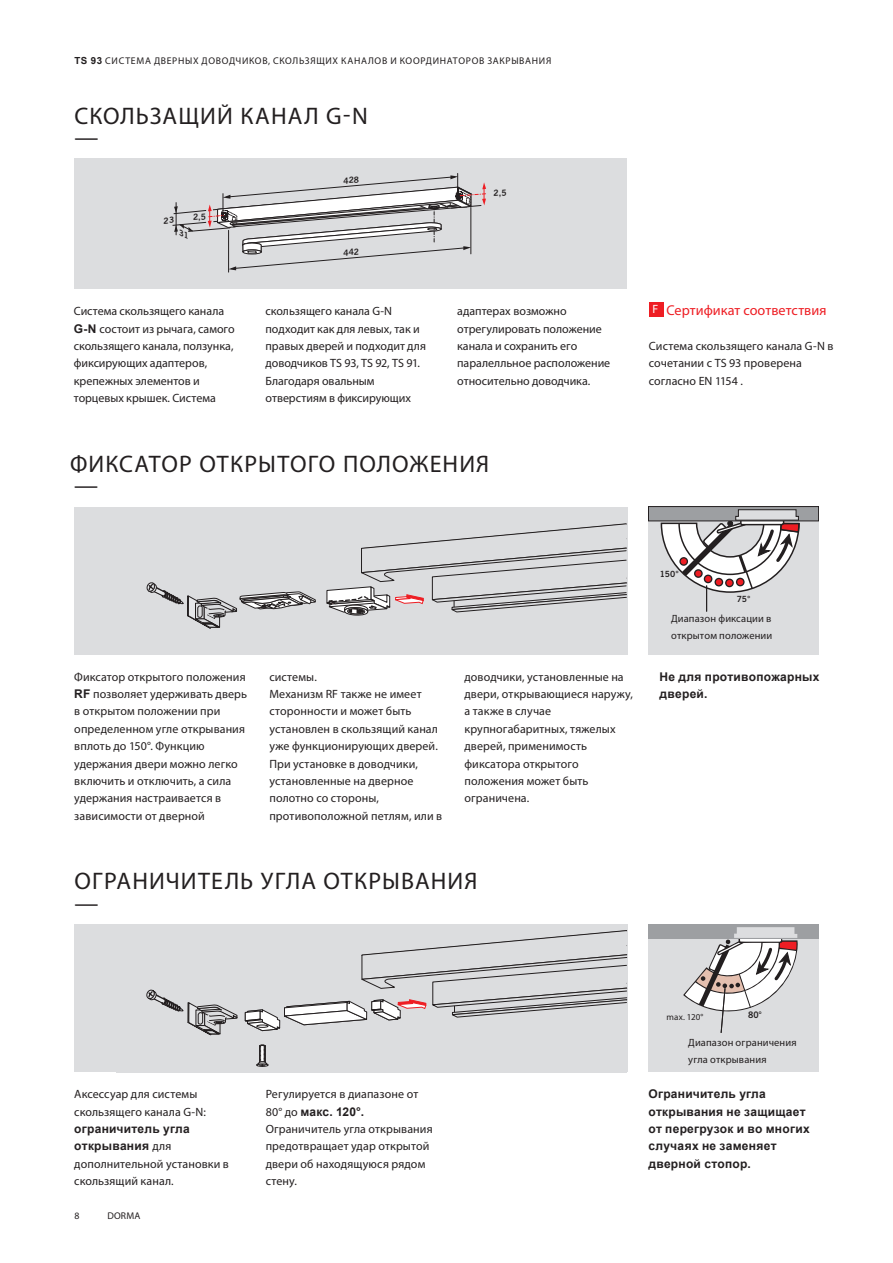
<style>
.page{position:relative;width:893px;height:1263px;background:#fff}
.page>*{position:absolute;margin:0;border:0;box-sizing:border-box;transform-origin:0 0}
.t1{font:24px/23.5px "Myriad Pro";letter-spacing:.045em;color:#231f20}
.t2{font:14.25px "Myriad Pro";letter-spacing:.005em;color:#ee1d23}
.t3{font:12px/17.4px "Myriad Pro";letter-spacing:.005em;color:#231f20}
.t4{font:700 12px/17.4px "Arial";letter-spacing:.02em;color:#231f20}
.t5{font:10.5px/16.8px "Myriad Pro";letter-spacing:.01em;color:#231f20}
.t6{font:9.75px "Myriad Pro";letter-spacing:.02em;color:#231f20}
.t7{font:9px "Myriad Pro";letter-spacing:.01em;color:#231f20}
.t8{font:9px "Trade Gothic Bold Two";color:#231f20;scale:.96 1}
.t9{font:8.55px "Trade Gothic Bold Two";color:#231f20}
.s1{font-family:"Arial";font-weight:700}
.s2{font-family:"Myriad Pro";font-weight:400}
</style>
<div class="page">
<div style="left:649px;top:302px;width:15px;height:15px;background:#ee1d23"></div>
<div style="left:74px;top:158px;width:553px;height:131px;background:#dcdddf"></div>
<div style="left:74px;top:506px;width:553px;height:148px;background:#dcdddf"></div>
<svg style="left:146px;top:523px;width:481px;height:106px"></svg>
<div style="left:648px;top:506px;width:171px;height:148px;background:#dcdddf"></div>
<div style="left:648px;top:506px;width:171px;height:15px;background:#9d9fa2"></div>
<div style="left:648px;top:506px;width:171px;height:15px;border:1px solid #231f20"></div>
<svg style="left:660px;top:509px;width:140px;height:102px"></svg>
<div style="left:74px;top:924px;width:553px;height:148px;background:#dcdddf"></div>
<svg style="left:256px;top:1044px;width:13px;height:23px"></svg>
<svg style="left:146px;top:930px;width:482px;height:107px"></svg>
<div style="left:648px;top:924px;width:171px;height:148px;background:#dcdddf"></div>
<div style="left:648px;top:924px;width:170px;height:15px;background:#9d9fa2"></div>
<svg style="left:683px;top:927px;width:115px;height:106px"></svg>
<svg style="left:172px;top:173px;width:314px;height:100px"></svg>
<p class="t6" style="left:74px;top:54px;width:45px"><span class="s1">TS 93</span> Система</p>
<p class="t6" style="left:154px;top:54px;width:62px">дверных дово</p>
<p class="t6" style="left:229px;top:54px;width:21px">дчиков</p>
<p class="t6" style="left:268px;top:54px;width:13px">, сколь</p>
<p class="t6" style="left:305px;top:54px;width:44px">зящих каналов</p>
<p class="t6" style="left:390px;top:54px;width:17px">и коо</p>
<p class="t6" style="left:421px;top:54px;width:20px">рдинато</p>
<p class="t6" style="left:466px;top:54px;width:61px">ров закрывани</p>
<p class="t6" style="left:546px;top:54px;width:7px">я</p>
<h1 class="t1" style="left:75px;top:104px;width:295px">СКОЛЬЗАЩИЙ КАНАЛ G-N —</h1>
<p class="t3" style="left:74px;top:302px;width:162px">Система скользящего канала<br><span class="s1">G-N</span> состоит из рычага, самого скользящего канала, ползунка, фиксирующих адаптеров, крепежных элементов и торцевых крышек. Система</p>
<p class="t3" style="left:265px;top:302px;width:162px">скользящего канала G-N подходит как для левых, так и правых дверей и подходит для доводчиков TS 93, TS 92, TS 91.<br>Благодаря овальным отверстиям в фиксирующих</p>
<p class="t3" style="left:457px;top:302px;width:155px">адаптерах возможно отрегулировать положение канала и сохранить его паралелльное расположение относительно доводчика.</p>
<h1 class="t1" style="left:70px;top:452px;width:419px">ФИКСАТОР ОТКРЫТОГО ПОЛОЖЕНИЯ —</h1>
<p class="t2" style="left:652px;top:302px;width:175px"><sup>F</sup> Сертификат соответствия</p>
<p class="t3" style="left:649px;top:337px;width:186px">Система скользящего канала G-N в сочетании с TS 93 проверена согласно EN 1154 .</p>
<p class="t9" style="left:660px;top:569px;width:20px">150°</p>
<p class="t9" style="left:737px;top:594px;width:15px">75°</p>
<p class="t5" style="left:671px;top:610px;width:103px">Диапазон фиксации в открытом положении</p>
<p class="t3" style="left:74px;top:668px;width:174px">Фиксатор открытого положения<br><span class="s1">RF</span> позволяет удерживать дверь в открытом положении при определенном угле открывания вплоть до 150°. Функцию удержания двери можно легко включить и отключить, а сила удержания настраивается в зависимости от дверной</p>
<p class="t3" style="left:269px;top:668px;width:174px">системы.<br>Механизм RF также не имеет сторонности и может быть установлен в скользящий канал уже функционирующих дверей.<br>При установке в доводчики, установленные на дверное полотно со стороны, противоположной петлям, или в</p>
<p class="t3" style="left:464px;top:668px;width:170px">доводчики, установленные на двери, открывающиеся наружу, а также в случае крупногабаритных, тяжелых дверей, применимость фиксатора открытого положения может быть ограничена.</p>
<p class="t4" style="left:660px;top:668px;width:161px">Не для противопожарных дверей.</p>
<h1 class="t1" style="left:75px;top:869px;width:402px">ОГРАНИЧИТЕЛЬ УГЛА ОТКРЫ ВАНИЯ —</h1>
<p class="t3" style="left:74px;top:1085px;width:133px">Аксессуар для системы скользящего канала G-N:</p>
<p class="t4" style="left:74px;top:1120px;width:117px">ограничитель угла открывания <span class="s2">для</span></p>
<p class="t3" style="left:74px;top:1155px;width:156px">дополнительной установки в скользящий канал.</p>
<p class="t6" style="left:74px;top:1209px;width:7px">8</p>
<p class="t6" style="left:107px;top:1209px;width:35px">DORMA</p>
<p class="t3" style="left:266px;top:1085px;width:154px">Регулируется в диапазоне от</p>
<p class="t4" style="left:266px;top:1103px;width:100px"><span class="s2">80° до</span> макс. 120°.</p>
<p class="t3" style="left:266px;top:1120px;width:168px">Ограничитель угла открывания предотвращает удар открытой двери об находящуюся рядом стену.</p>
<p class="t8" style="left:748px;top:1009px;width:16px">80°</p>
<p class="t5" style="left:688px;top:1034px;width:110px;line-height:17.4px">Диапазон ограничения угла открывания</p>
<p class="t7" style="left:666px;top:1011px;width:39px">max. 120°</p>
<p class="t4" style="left:648px;top:1086px;width:163px">Ограничитель угла открывания не защищает от перегрузок и во многих случаях не заменяет дверной стопор.</p>
</div>
